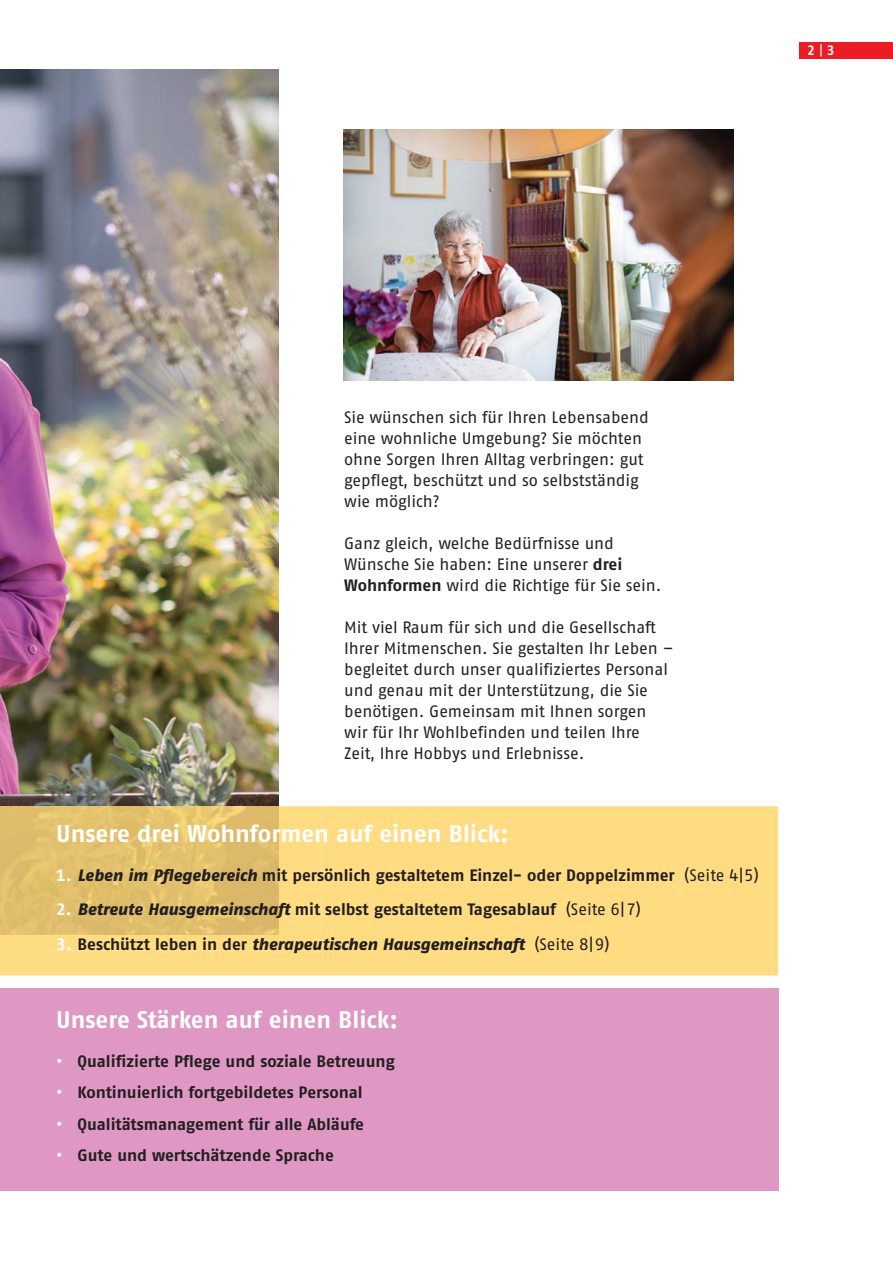
<style>
.page{position:relative;width:893px;height:1263px;background:#fff}
.page>*{position:absolute;margin:0;border:0;box-sizing:border-box;transform-origin:0 0}
.t1{font:700 24px "AWO Fago Office";color:#fff}
.t2{font:16.5px/21px "AWO Fago Office";color:#231f20}
.t3{font:700 16.5px "AWO Fago Office";color:#231f20}
.t4{font:italic 800 16.5px "Fago Offc Pro";color:#231f20}
.t5{font:700 13.5px "AWO Fago Office";color:#fff}
.s1{font-weight:400}
.s2{font-weight:700}
.s3{color:#fff}
.s4{font-family:"Fago Offc Pro";font-weight:800;font-style:italic}
.s5{font-family:"AWO Fago Office";font-weight:700;font-style:normal;color:#fff}
.s6{font-family:"AWO Fago Office";font-weight:700;font-style:normal}
.s7{font-family:"AWO Fago Office";font-weight:400;font-style:normal}
</style>
<div class="page">
<img style="left:0;top:70px;width:279px;height:736px">
<div style="left:0;top:988px;width:778px;height:203px;background:#de98c3"></div>
<div style="left:0;top:806px;width:778px;height:169px;background:#ffdc81"></div>
<svg style="left:0;top:806px;width:322px;height:145px;background:#e8c671"></svg>
<div style="left:800px;top:43px;width:93px;height:16px;background:#ed1c24"></div>
<img style="left:343px;top:130px;width:390px;height:250px">
<p class="t5" style="left:807px;top:45px;width:29px">2 <span class="s1">|</span> 3</p>
<p class="t2" style="left:344px;top:408px;width:306px">Sie wünschen sich für Ihren Lebensabend eine wohnliche Umgebung? Sie möchten ohne Sorgen Ihren Alltag verbringen: gut gepflegt, beschützt und so selbstständig wie möglich?</p>
<p class="t2" style="left:344px;top:534px;width:319px">Ganz gleich, welche Bedürfnisse und<br>Wünsche Sie haben: Eine unserer <span class="s2">drei<br>Wohnformen</span> wird die Richtige für Sie sein.</p>
<p class="t2" style="left:344px;top:618px;width:331px">Mit viel Raum für sich und die Gesellschaft Ihrer Mitmenschen. Sie gestalten Ihr Leben – begleitet durch unser qualifiziertes Personal und genau mit der Unterstützung, die Sie benötigen. Gemeinsam mit Ihnen sorgen wir für Ihr Wohlbefinden und teilen Ihre Zeit, Ihre Hobbys und Erlebnisse.</p>
<h1 class="t1" style="left:56px;top:824px;width:454px">Unsere drei Wohnformen auf einen Blick:</h1>
<p class="t3" style="left:56px;top:869px;width:704px"><span class="s3">1.</span> <span class="s4">Leben im Pflegebereich</span> mit persönlich gestaltetem Einzel- oder Doppelzimmer <span class="s1">(Seite 4|5)</span></p>
<p class="t3" style="left:56px;top:903px;width:586px"><span class="s3">2.</span> <span class="s4">Betreute Hausgemeinschaft</span> mit selbst gestaltetem Tagesablauf <span class="s1">(Seite 6| 7)</span></p>
<p class="t4" style="left:56px;top:934px;width:555px"><span class="s5">3.</span> <span class="s6">Beschützt leben in der</span> therapeutischen Hausgemeinschaft <span class="s7">(Seite 8| 9)</span></p>
<h1 class="t1" style="left:56px;top:1010px;width:343px">Unsere Stärken auf einen Blick:</h1>
<p class="t3" style="left:56px;top:1055px;width:340px"><span class="s3">•</span> Qualifizierte Pflege und soziale Betreuung</p>
<p class="t3" style="left:56px;top:1086px;width:308px"><span class="s3">•</span> Kontinuierlich fortgebildetes Personal</p>
<p class="t3" style="left:56px;top:1118px;width:309px"><span class="s3">•</span> Qualitätsmanagement für alle Abläufe</p>
<p class="t3" style="left:56px;top:1149px;width:279px"><span class="s3">•</span> Gute und wertschätzende Sprache</p>
</div>
